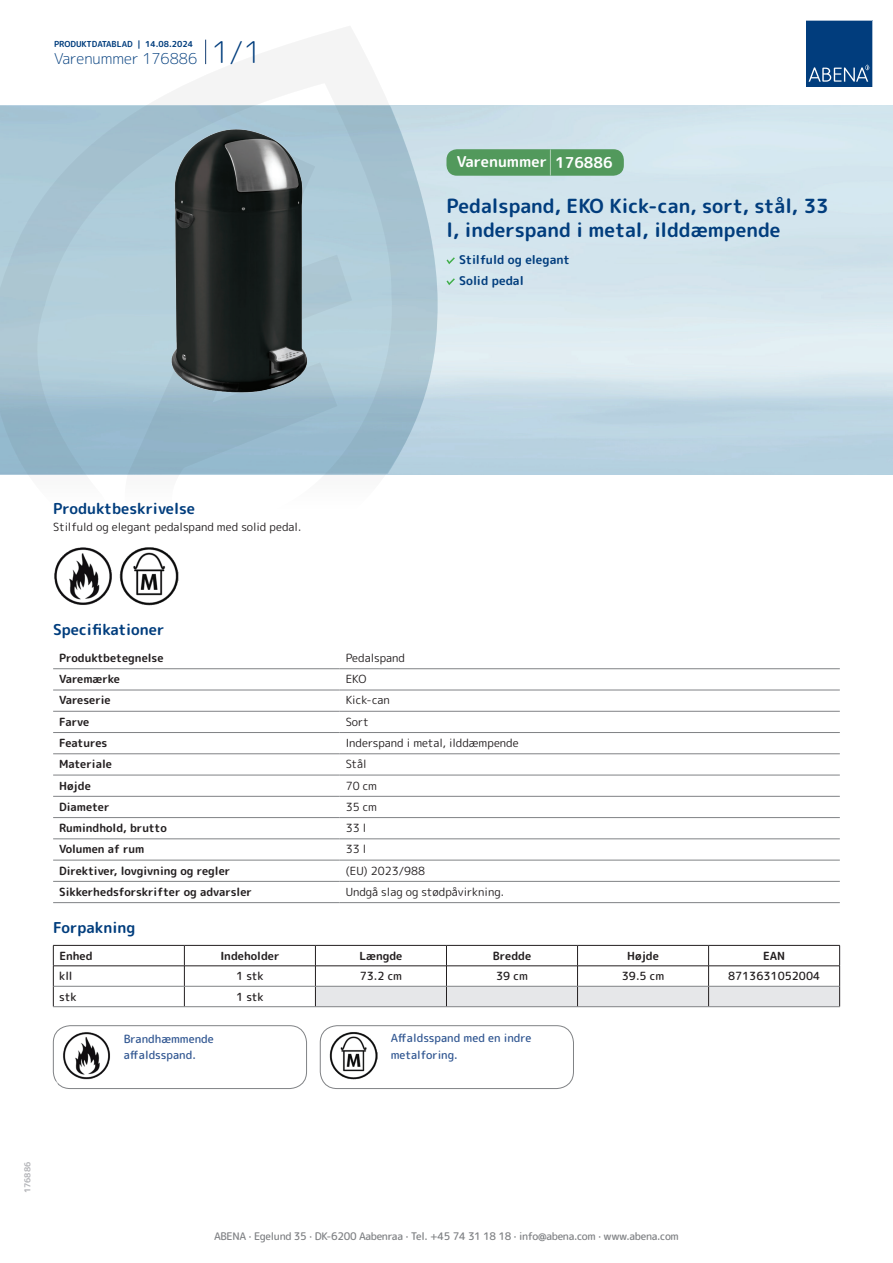
<style>
.page{position:relative;width:893px;height:1263px;background:#fff}
.page>*{position:absolute;margin:0;border:0;box-sizing:border-box;transform-origin:0 0}
.t1{font:700 19.5px/24px "Rounded Mplus 1 c";color:#013d7d}
.t2{font:700 15px "Rounded Mplus 1 c";color:#013d7d}
.t3{font:300 15px "Rounded Mplus 1 c";color:#013d7d}
.t4{font:700 15px "Rounded Mplus 1 c";color:#fff}
.t5{font:700 12px/21px "Rounded Mplus 1 c";color:#013d7d}
.t6{font:700 11.25px "Rounded Mplus 1 c";color:#231f20}
.t7{font:11.25px "Rounded Mplus 1 c";color:#231f20}
.t8{font:500 11.25px/16.5px "Rounded Mplus 1 c";color:#305691}
.t9{font:500 11.25px "Rounded Mplus 1 c";color:#231f20}
.t10{font:500 10.5px "Rounded Mplus 1 c";letter-spacing:-.03em;color:#808285}
.t11{font:700 10.5px "Rounded Mplus 1 c";color:#fff}
.t12{font:700 8.25px "Rounded Mplus 1 c";color:#013d7d}
.t13{font:700 8.25px "Rounded Mplus 1 c";color:#b2b3b7}
.s1{font-size:30px}
.s2{font-size:25.5px}
</style>
<div class="page">
<svg style="left:0;top:26px;width:439px;height:555px"></svg>
<svg style="left:0;top:106px;width:438px;height:368px;background:#a7c5d3"></svg>
<svg style="left:205px;top:40px;width:1px;height:24px"></svg>
<svg style="left:806px;top:20px;width:67px;height:67px;background:#144b86"></svg>
<img style="left:167px;top:127px;width:143px;height:275px">
<img style="left:53px;top:546px;width:60px;height:59px">
<img style="left:119px;top:546px;width:59px;height:60px">
<hr style="left:53px;top:668px;width:287px;height:1px;background:#808285">
<hr style="left:340px;top:668px;width:500px;height:1px;background:#808285">
<hr style="left:53px;top:690px;width:287px;height:1px;background:#808285">
<hr style="left:340px;top:690px;width:500px;height:1px;background:#808285">
<hr style="left:53px;top:711px;width:287px;height:1px;background:#808285">
<hr style="left:340px;top:711px;width:500px;height:1px;background:#808285">
<hr style="left:53px;top:732px;width:287px;height:1px;background:#808285">
<hr style="left:340px;top:732px;width:500px;height:1px;background:#808285">
<hr style="left:53px;top:753px;width:287px;height:1px;background:#808285">
<hr style="left:340px;top:753px;width:500px;height:1px;background:#808285">
<hr style="left:53px;top:775px;width:287px;height:1px;background:#808285">
<hr style="left:340px;top:775px;width:500px;height:1px;background:#808285">
<hr style="left:53px;top:796px;width:287px;height:1px;background:#808285">
<hr style="left:340px;top:796px;width:500px;height:1px;background:#808285">
<hr style="left:53px;top:817px;width:287px;height:1px;background:#808285">
<hr style="left:340px;top:817px;width:500px;height:1px;background:#808285">
<hr style="left:53px;top:838px;width:287px;height:1px;background:#808285">
<hr style="left:340px;top:838px;width:500px;height:1px;background:#808285">
<hr style="left:53px;top:860px;width:287px;height:1px;background:#808285">
<hr style="left:340px;top:860px;width:500px;height:1px;background:#808285">
<hr style="left:53px;top:881px;width:287px;height:1px;background:#808285">
<hr style="left:340px;top:881px;width:500px;height:1px;background:#808285">
<hr style="left:53px;top:902px;width:287px;height:1px;background:#808285">
<hr style="left:340px;top:902px;width:500px;height:1px;background:#808285">
<hr style="left:53px;top:945px;width:131px;height:1px;background:#231f20">
<hr style="left:184px;top:945px;width:131px;height:1px;background:#231f20">
<hr style="left:53px;top:965px;width:131px;height:1px;background:#231f20">
<hr style="left:184px;top:965px;width:131px;height:1px;background:#231f20">
<svg style="left:53px;top:945px;width:1px;height:61px"></svg>
<svg style="left:184px;top:945px;width:1px;height:61px"></svg>
<svg style="left:315px;top:945px;width:525px;height:61px"></svg>
<hr style="left:54px;top:986px;width:130px;height:1px;background:#808285">
<hr style="left:184px;top:986px;width:131px;height:1px;background:#808285">
<hr style="left:315px;top:986px;width:131px;height:1px;background:#808285">
<hr style="left:446px;top:986px;width:131px;height:1px;background:#808285">
<hr style="left:577px;top:986px;width:132px;height:1px;background:#808285">
<hr style="left:709px;top:986px;width:130px;height:1px;background:#808285">
<hr style="left:53px;top:1006px;width:131px;height:1px;background:#808285">
<hr style="left:184px;top:1006px;width:131px;height:1px;background:#808285">
<hr style="left:315px;top:1006px;width:131px;height:1px;background:#808285">
<hr style="left:446px;top:1006px;width:131px;height:1px;background:#808285">
<hr style="left:577px;top:1006px;width:132px;height:1px;background:#808285">
<hr style="left:709px;top:1006px;width:131px;height:1px;background:#808285">
<img style="left:63px;top:1032px;width:47px;height:47px">
<div style="left:53px;top:1025px;width:254px;height:64px;border:1px solid #808285;border-radius:17px"></div>
<img style="left:330px;top:1032px;width:47px;height:47px">
<div style="left:320px;top:1025px;width:254px;height:64px;border:1px solid #808285;border-radius:17px"></div>
<svg style="left:446px;top:257px;width:9px;height:7px"></svg>
<svg style="left:446px;top:278px;width:9px;height:7px"></svg>
<div style="left:446px;top:149px;width:178px;height:27px;background:#52995c;border-radius:10px"></div>
<p class="t12" style="left:54px;top:38px;width:141px">PRODUKTDATABLAD | 14.08.2024</p>
<h2 class="t3" style="left:54px;top:48px;width:209px">Varenummer 176886 <span class="s1">1/1</span></h2>
<h2 class="t4" style="left:457px;top:151px;width:157px">Varenummer <span class="s2">|</span> 176886</h2>
<h1 class="t1" style="left:446px;top:194px;width:384px">Pedalspand, EKO Kick-can, sort, stål, 33 l, inderspand i metal, ilddæmpende</h1>
<p class="t5" style="left:459px;top:249px;width:112px">Stilfuld og elegant<br>Solid pedal</p>
<h2 class="t2" style="left:53px;top:498px;width:143px">Produktbeskrivelse</h2>
<p class="t7" style="left:53px;top:518px;width:250px">Stilfuld og elegant pedalspand med solid pedal.</p>
<h2 class="t2" style="left:53px;top:619px;width:113px">Specifikationer</h2>
<p class="t6" style="left:59px;top:650px;width:106px">Produktbetegnelse</p>
<p class="t7" style="left:346px;top:650px;width:61px">Pedalspand</p>
<p class="t6" style="left:59px;top:671px;width:62px">Varemærke</p>
<p class="t7" style="left:346px;top:671px;width:22px">EKO</p>
<p class="t6" style="left:59px;top:692px;width:53px">Vareserie</p>
<p class="t7" style="left:346px;top:692px;width:46px">Kick-can</p>
<p class="t6" style="left:59px;top:714px;width:32px">Farve</p>
<p class="t7" style="left:346px;top:714px;width:25px">Sort</p>
<p class="t6" style="left:59px;top:735px;width:50px">Features</p>
<p class="t7" style="left:346px;top:735px;width:174px">Inderspand i metal, ilddæmpende</p>
<p class="t6" style="left:59px;top:756px;width:54px">Materiale</p>
<p class="t7" style="left:346px;top:756px;width:23px">Stål</p>
<p class="t6" style="left:59px;top:777px;width:33px">Højde</p>
<p class="t7" style="left:346px;top:777px;width:33px">70 cm</p>
<p class="t6" style="left:59px;top:799px;width:52px">Diameter</p>
<p class="t7" style="left:346px;top:799px;width:33px">35 cm</p>
<p class="t6" style="left:59px;top:820px;width:109px">Rumindhold, brutto</p>
<p class="t7" style="left:346px;top:820px;width:22px">33 l</p>
<p class="t6" style="left:59px;top:841px;width:87px">Volumen af rum</p>
<p class="t7" style="left:346px;top:841px;width:22px">33 l</p>
<p class="t6" style="left:59px;top:862px;width:173px">Direktiver, lovgivning og regler</p>
<p class="t7" style="left:346px;top:862px;width:81px">(EU) 2023/988</p>
<p class="t6" style="left:59px;top:884px;width:194px">Sikkerhedsforskrifter og advarsler</p>
<p class="t7" style="left:346px;top:884px;width:160px">Undgå slag og stødpåvirkning.</p>
<h2 class="t2" style="left:53px;top:917px;width:84px">Forpakning</h2>
<p class="t6" style="left:59px;top:948px;width:35px">Enhed</p>
<p class="t6" style="left:220px;top:948px;width:61px">Indeholder</p>
<p class="t6" style="left:359px;top:948px;width:44px">Længde</p>
<p class="t6" style="left:493px;top:948px;width:40px">Bredde</p>
<p class="t6" style="left:627px;top:948px;width:33px">Højde</p>
<p class="t6" style="left:763px;top:948px;width:24px">EAN</p>
<p class="t9" style="left:59px;top:968px;width:15px">kll</p>
<p class="t9" style="left:236px;top:968px;width:29px">1 stk</p>
<p class="t9" style="left:360px;top:968px;width:44px">73.2 cm</p>
<p class="t9" style="left:496px;top:968px;width:33px">39 cm</p>
<p class="t9" style="left:622px;top:968px;width:44px">39.5 cm</p>
<p class="t9" style="left:728px;top:968px;width:94px">8713631052004</p>
<p class="t9" style="left:59px;top:988px;width:19px">stk</p>
<p class="t9" style="left:236px;top:988px;width:29px">1 stk</p>
<p class="t8" style="left:124px;top:1030px;width:92px">Brandhæmmende affaldsspand.</p>
<p class="t8" style="left:391px;top:1030px;width:142px">Affaldsspand med en indre metalforing.</p>
<p class="t11" style="left:53px;top:1077px;width:7px">*</p>
<p class="t13" style="left:22px;top:1193px;width:33px;rotate:-90deg">176886</p>
<p class="t10" style="left:214px;top:1229px;width:466px">ABENA · Egelund 35 · DK-6200 Aabenraa · Tel. +45 74 31 18 18 · info@abena.com · www.abena.com</p>
</div>
